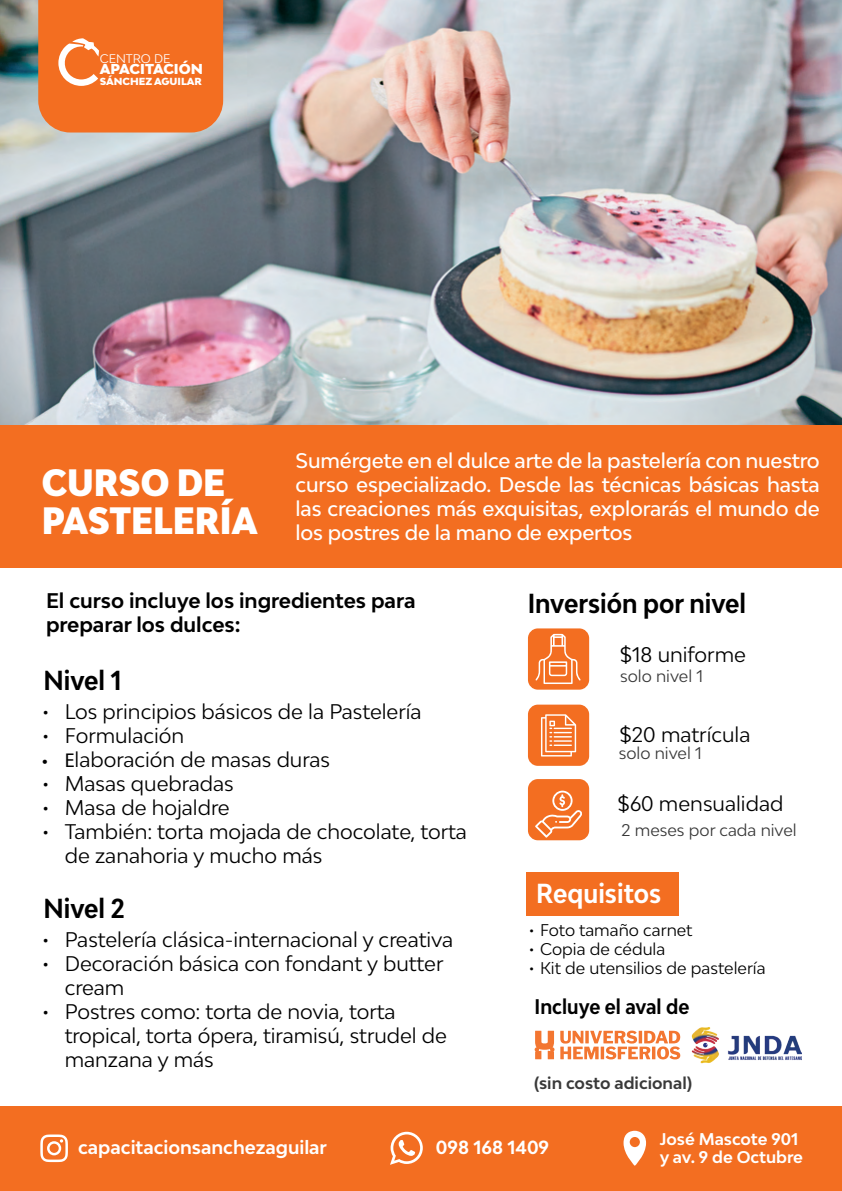
<style>
.page{position:relative;width:842px;height:1191px;background:#fff}
.page>*{position:absolute;margin:0;border:0;box-sizing:border-box;transform-origin:0 0}
.t1{font:900 condensed 36px/38px "Bw Modelica";color:#fff}
.t2{font:700 condensed 26px "Bw Modelica";color:#000}
.t3{font:700 condensed 26px "Bw Modelica";color:#fff}
.t4{font:20px/24px "Bw Modelica";color:#000}
.t5{font:500 20px/24px "Bw Modelica";letter-spacing:-.01em;color:#fff;text-align:justify}
.t6{font:700 20px/24px "Bw Modelica";color:#000}
.t7{font:700 condensed 20px "Bw Modelica";color:#000}
.t8{font:700 18px "Bw Modelica";color:#fff}
.t9{font:16px "Bw Modelica";color:#000}
.t10{font:16px "Bw Modelica";color:#393939}
.t11{font:700 16px/18px "Bw Modelica";color:#fff}
.t12{font:700 16px "Bw Modelica";color:#393939}
.t13{font:900 13.6px "Bw Modelica";color:#fff}
.t14{font:11.8px "Bw Modelica";color:#fff}
.t15{font:900 9.8px "Bw Modelica";color:#fff}
.s1{font-family:"Myriad Pro"}
</style>
<div class="page">
<div style="left:527px;top:872px;width:152px;height:44px;background:#f36e21"></div>
<div style="left:0;top:424px;width:842px;height:144px;background:#f36e21"></div>
<img style="left:0;top:0;width:842px;height:424px">
<div style="left:528px;top:628px;width:61px;height:61px;background:#f36e21;border-radius:10px"></div>
<div style="left:528px;top:704px;width:61px;height:62px;background:#f36e21;border-radius:10px"></div>
<div style="left:528px;top:779px;width:61px;height:61px;background:#f36e21;border-radius:10px"></div>
<svg style="left:541px;top:714px;width:35px;height:42px"></svg>
<svg style="left:535px;top:790px;width:47px;height:47px"></svg>
<div style="left:38px;top:0;width:185px;height:132px;background:#f36e21"></div>
<div style="left:0;top:1106px;width:842px;height:85px;background:#f36e21"></div>
<svg style="left:390px;top:1131px;width:33px;height:33px"></svg>
<svg style="left:40px;top:1134px;width:28px;height:28px"></svg>
<svg style="left:623px;top:1130px;width:23px;height:35px"></svg>
<svg style="left:560px;top:1030px;width:120px;height:29px"></svg>
<svg style="left:535px;top:1030px;width:19px;height:29px"></svg>
<svg style="left:535px;top:634px;width:46px;height:50px"></svg>
<img style="left:691px;top:1027px;width:110px;height:36px">
<p class="t14" style="left:100px;top:51px;width:72px">CENTRO DE</p>
<p class="t13" style="left:100px;top:60px;width:105px">APACITACIÓN</p>
<p class="t15" style="left:100px;top:75px;width:104px">SÁNCHEZ AGUILAR</p>
<h1 class="t1" style="left:42px;top:463px;width:217px">CURSO DE<br>PASTELERÍA</h1>
<p class="t5" style="left:296px;top:448px;width:526px">Sumérgete en el dulce arte de la pastelería con nuestro curso especializado. Desde las técnicas básicas hasta las creaciones más exquisitas, explorarás el mundo de los postres de la mano de expertos</p>
<p class="t6" style="left:46px;top:588px;width:371px">El curso incluye los ingredientes para preparar los dulces:</p>
<h2 class="t2" style="left:43px;top:663px;width:80px">Nivel 1</h2>
<p class="t4" style="left:42px;top:699px;width:381px">• Los principios básicos de la Pastelería</p>
<p class="t4" style="left:42px;top:723px;width:144px">• Formulación</p>
<p class="t4" style="left:42px;top:747px;width:289px"><span class="s1">• E</span>laboración de masas duras</p>
<p class="t4" style="left:42px;top:771px;width:193px">• Masas quebradas</p>
<p class="t4" style="left:42px;top:795px;width:189px">• Masa de hojaldre</p>
<p class="t4" style="left:65px;top:819px;width:404px;text-indent:-23px">• También: torta mojada de chocolate, torta de zanahoria y mucho más</p>
<h2 class="t2" style="left:43px;top:891px;width:83px">Nivel 2</h2>
<p class="t4" style="left:42px;top:927px;width:413px">• Pastelería clásica-internacional y creativa</p>
<p class="t4" style="left:65px;top:951px;width:380px;text-indent:-23px">• Decoración básica con fondant y butter cream</p>
<p class="t4" style="left:65px;top:999px;width:384px;text-indent:-23px">• Postres como: torta de novia, torta tropical, torta ópera, tiramisú, strudel de manzana y más</p>
<h2 class="t2" style="left:528px;top:586px;width:220px">Inversión por nivel</h2>
<p class="t4" style="left:620px;top:642px;width:128px">$18 uniforme</p>
<p class="t10" style="left:620px;top:665px;width:85px">solo nivel 1</p>
<p class="t4" style="left:619px;top:722px;width:132px">$20 matrícula</p>
<p class="t10" style="left:619px;top:742px;width:85px">solo nivel 1</p>
<p class="t4" style="left:617px;top:791px;width:167px">$60 mensualidad</p>
<p class="t10" style="left:621px;top:819px;width:177px">2 meses por cada nivel</p>
<h2 class="t3" style="left:536px;top:877px;width:127px">Requisitos</h2>
<p class="t9" style="left:529px;top:919px;width:165px">• Foto tamaño carnet</p>
<p class="t9" style="left:529px;top:938px;width:138px">• Copia de cédula</p>
<p class="t9" style="left:529px;top:957px;width:238px">• Kit de utensilios de pastelería</p>
<p class="t7" style="left:535px;top:993px;width:156px">Incluye el aval de</p>
<p class="t12" style="left:534px;top:1072px;width:160px">(sin costo adicional)</p>
<p class="t8" style="left:78px;top:1135px;width:250px">capacitacionsanchezaguilar</p>
<p class="t8" style="left:436px;top:1135px;width:115px">098 168 1409</p>
<p class="t11" style="left:660px;top:1129px;width:145px">José Mascote 901 y av. 9 de Octubre</p>
</div>
